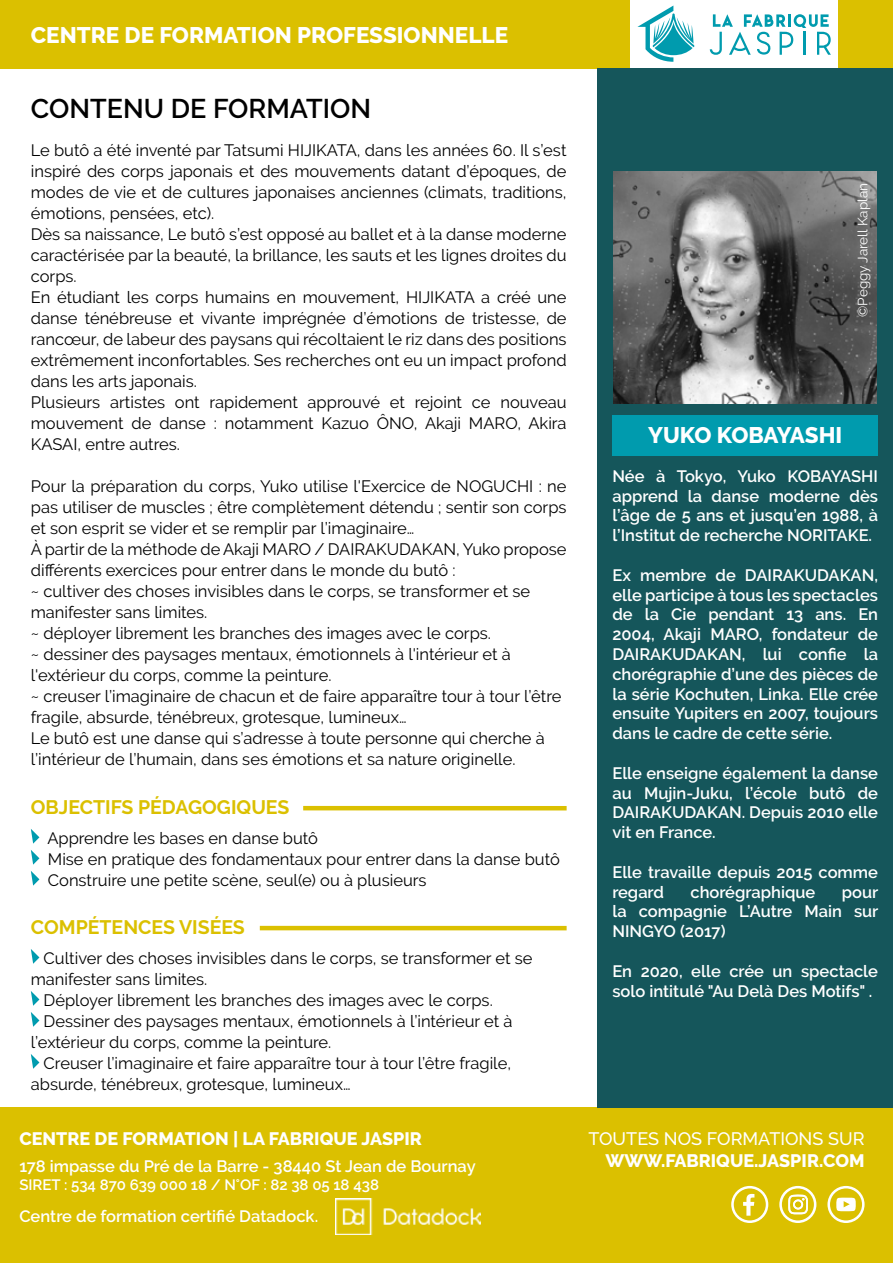
<style>
.page{position:relative;width:893px;height:1263px;background:#fff}
.page>*{position:absolute;margin:0;border:0;box-sizing:border-box;transform-origin:0 0}
.Titres__Prérequis__O{font:600 27px "Raleway";color:#000}
.Paragraphe_normal{font:800 22.5px "Raleway";color:#fff}
.Liste_avec_puce{font:700 19.5px "Raleway";color:#dbc000}
.Paragraphe_normal-2{font:800 18px "Raleway";color:#fff}
.Titres__Prérequis__O-2{font:800 18px "Raleway";color:#fff}
.Paragraphe_normal-3{font:500 18px "Raleway";color:#fff}
.Titres__Prérequis__O-3{font:16.5px/21px "Raleway";color:#000}
.Liste_avec_puce-2{font:600 16.5px/19.8px "Raleway";color:#fff;text-align:justify}
.Paragraphe_normal-4{font:600 16.5px "Raleway";color:#fff}
.Paragraphe_normal-5{font:600 15px "Raleway";color:#fff}
.Titres__Prérequis__O-4{font:13.5px "Raleway";color:#fff}
</style>
<div class="page">
<div style="left:0;top:1108px;width:893px;height:155px;background:#dbc000"></div>
<svg style="left:731px;top:1186px;width:37px;height:37px"></svg>
<svg style="left:779px;top:1186px;width:37px;height:37px"></svg>
<svg style="left:827px;top:1186px;width:37px;height:37px"></svg>
<svg style="left:31px;top:829px;width:8px;height:15px"></svg>
<svg style="left:31px;top:850px;width:8px;height:15px"></svg>
<svg style="left:31px;top:871px;width:8px;height:15px"></svg>
<img style="left:336px;top:1198px;width:144px;height:36px">
<div style="left:0;top:0;width:629px;height:68px;background:#dbc000"></div>
<div style="left:839px;top:0;width:54px;height:68px;background:#dbc000"></div>
<svg style="left:637px;top:6px;width:57px;height:56px"></svg>
<svg style="left:710px;top:14px;width:121px;height:41px"></svg>
<hr style="left:303px;top:806px;width:264px;height:4px;background:#dbc000">
<div style="left:597px;top:68px;width:296px;height:1040px;background:#15565b"></div>
<svg style="left:31px;top:949px;width:8px;height:15px"></svg>
<svg style="left:31px;top:991px;width:8px;height:15px"></svg>
<svg style="left:31px;top:1012px;width:8px;height:15px"></svg>
<svg style="left:31px;top:1054px;width:8px;height:15px"></svg>
<hr style="left:260px;top:926px;width:307px;height:4px;background:#dbc000">
<div style="left:612px;top:415px;width:266px;height:40px;background:#009bae"></div>
<img style="left:613px;top:171px;width:264px;height:232px">
<p class="Paragraphe_normal" style="left:31px;top:22px;width:479px">CENTRE DE FORMATION PROFESSIONNELLE</p>
<p class="Titres__Prérequis__O" style="left:31px;top:93px;width:342px">CONTENU DE FORMATION</p>
<p class="Titres__Prérequis__O-3" style="left:31px;top:139px;width:537px;text-align:justify">Le butô a été inventé par Tatsumi HIJIKATA, dans les années 60. Il s’est inspiré des corps japonais et des mouvements datant d’époques, de modes de vie et de cultures japonaises anciennes (climats, traditions, émotions, pensées, etc).</p>
<p class="Titres__Prérequis__O-3" style="left:31px;top:223px;width:537px;text-align:justify">Dès sa naissance, Le butô s’est opposé au ballet et à la danse moderne caractérisée par la beauté, la brillance, les sauts et les lignes droites du corps.</p>
<p class="Titres__Prérequis__O-3" style="left:31px;top:286px;width:537px;text-align:justify">En étudiant les corps humains en mouvement, HIJIKATA a créé une danse ténébreuse et vivante imprégnée d’émotions de tristesse, de rancœur, de labeur des paysans qui récoltaient le riz dans des positions extrêmement inconfortables. Ses recherches ont eu un impact profond dans les arts japonais.</p>
<p class="Titres__Prérequis__O-3" style="left:31px;top:391px;width:537px;text-align:justify">Plusieurs artistes ont rapidement approuvé et rejoint ce nouveau mouvement de danse : notamment Kazuo ÔNO, Akaji MARO, Akira KASAI, entre autres.</p>
<p class="Titres__Prérequis__O-3" style="left:31px;top:475px;width:537px;text-align:justify">Pour la préparation du corps, Yuko utilise l'Exercice de NOGUCHI : ne pas utiliser de muscles ; être complètement détendu ; sentir son corps et son esprit se vider et se remplir par l’imaginaire…</p>
<p class="Titres__Prérequis__O-3" style="left:31px;top:538px;width:537px">À partir de la méthode de Akaji MARO / DAIRAKUDAKAN, Yuko propose différents exercices pour entrer dans le monde du butô :</p>
<p class="Titres__Prérequis__O-3" style="left:31px;top:580px;width:501px">~ cultiver des choses invisibles dans le corps, se transformer et se manifester sans limites.</p>
<p class="Titres__Prérequis__O-3" style="left:31px;top:622px;width:462px">~ déployer librement les branches des images avec le corps.</p>
<p class="Titres__Prérequis__O-3" style="left:31px;top:643px;width:482px">~ dessiner des paysages mentaux, émotionnels à l'intérieur et à l'extérieur du corps, comme la peinture.</p>
<p class="Titres__Prérequis__O-3" style="left:31px;top:685px;width:532px">~ creuser l’imaginaire de chacun et de faire apparaître tour à tour l’être fragile, absurde, ténébreux, grotesque, lumineux…</p>
<p class="Titres__Prérequis__O-3" style="left:31px;top:727px;width:515px">Le butô est une danse qui s’adresse à toute personne qui cherche à l’intérieur de l’humain, dans ses émotions et sa nature originelle.</p>
<p class="Liste_avec_puce" style="left:31px;top:796px;width:260px">OBJECTIFS PÉDAGOGIQUES</p>
<p class="Titres__Prérequis__O-3" style="left:47px;top:827px;width:272px">Apprendre les bases en danse butô</p>
<p class="Titres__Prérequis__O-3" style="left:48px;top:848px;width:513px">Mise en pratique des fondamentaux pour entrer dans la danse butô</p>
<p class="Titres__Prérequis__O-3" style="left:48px;top:869px;width:380px">Construire une petite scène, seul(e) ou à plusieurs</p>
<p class="Liste_avec_puce" style="left:31px;top:916px;width:215px">COMPÉTENCES VISÉES</p>
<p class="Titres__Prérequis__O-3" style="left:31px;top:947px;width:503px;text-indent:13px">Cultiver des choses invisibles dans le corps, se transformer et se manifester sans limites.</p>
<p class="Titres__Prérequis__O-3" style="left:44px;top:989px;width:451px">Déployer librement les branches des images avec le corps.</p>
<p class="Titres__Prérequis__O-3" style="left:31px;top:1010px;width:483px;text-indent:13px">Dessiner des paysages mentaux, émotionnels à l’intérieur et à l’extérieur du corps, comme la peinture.</p>
<p class="Titres__Prérequis__O-3" style="left:31px;top:1052px;width:482px;text-indent:13px">Creuser l’imaginaire et faire apparaître tour à tour l’être fragile, absurde, ténébreux, grotesque, lumineux…</p>
<p class="Paragraphe_normal-2" style="left:19px;top:1129px;width:404px">CENTRE DE FORMATION | LA FABRIQUE JASPIR</p>
<p class="Paragraphe_normal-4" style="left:19px;top:1157px;width:458px">178 impasse du Pré de la Barre - 38440 St Jean de Bournay</p>
<p class="Paragraphe_normal-5" style="left:19px;top:1176px;width:361px">SIRET : 534 870 639 000 18 / N°OF : 82 38 05 18 438</p>
<p class="Paragraphe_normal-4" style="left:19px;top:1207px;width:300px">Centre de formation certifié Datadock.</p>
<p class="Titres__Prérequis__O-4" style="left:855px;top:317px;width:135px;rotate:-90deg">©Peggy Jarell Kaplan</p>
<p class="Paragraphe_normal" style="left:648px;top:422px;width:196px">YUKO KOBAYASHI</p>
<p class="Liste_avec_puce-2" style="left:612px;top:466px;width:267px">Née à Tokyo, Yuko KOBAYASHI apprend la danse moderne dès l’âge de 5 ans et jusqu’en 1988, à l’Institut de recherche NORITAKE.</p>
<p class="Liste_avec_puce-2" style="left:612px;top:565px;width:267px">Ex membre de DAIRAKUDAKAN, elle participe à tous les spectacles de la Cie pendant 13 ans. En 2004, Akaji MARO, fondateur de DAIRAKUDAKAN, lui confie la chorégraphie d’une des pièces de la série Kochuten, Linka. Elle crée ensuite Yupiters en 2007, toujours dans le cadre de cette série.</p>
<p class="Liste_avec_puce-2" style="left:612px;top:763px;width:267px">Elle enseigne également la danse au Mujin-Juku, l’école butô de DAIRAKUDAKAN. Depuis 2010 elle vit en France.</p>
<p class="Liste_avec_puce-2" style="left:612px;top:862px;width:267px">Elle travaille depuis 2015 comme regard</p>
<p class="Liste_avec_puce-2" style="left:690px;top:882px;width:126px">chorégraphique</p>
<p class="Liste_avec_puce-2" style="left:612px;top:882px;width:268px;text-indent:229px">pour la compagnie L’Autre Main sur NINGYO (2017)</p>
<p class="Liste_avec_puce-2" style="left:612px;top:961px;width:267px">En 2020, elle crée un spectacle solo intitulé "Au Delà Des Motifs" .</p>
<p class="Paragraphe_normal-3" style="left:588px;top:1129px;width:278px">TOUTES NOS FORMATIONS SUR</p>
<p class="Titres__Prérequis__O-2" style="left:605px;top:1150px;width:261px">WWW.FABRIQUE.JASPIR.COM</p>
</div>
